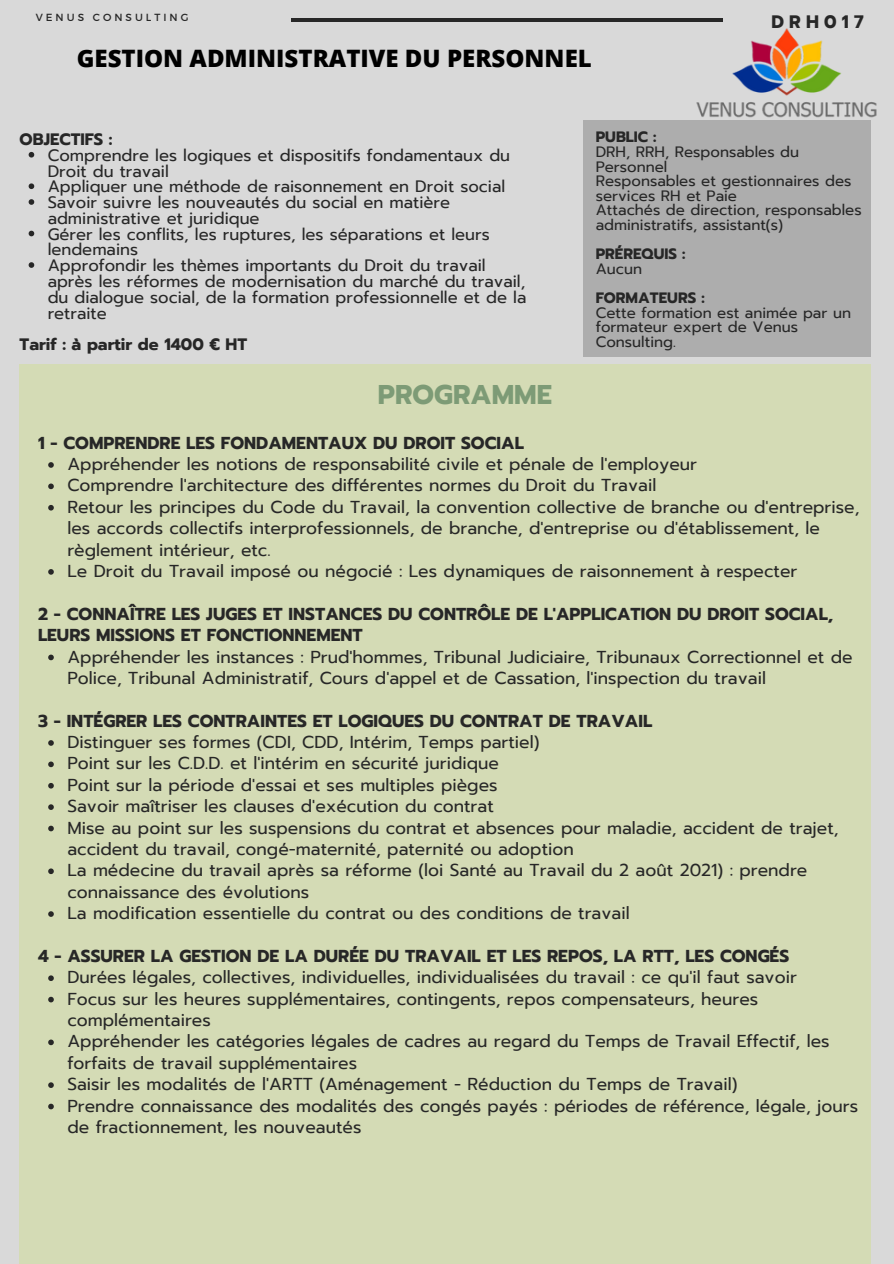
<style>
.page{position:relative;width:894px;height:1264px;background:#fff}
.page>*{position:absolute;margin:0;border:0;box-sizing:border-box;transform-origin:0 0}
.t1{font:700 27px "Prompt";color:#7d9b76}
.t2{font:800 24px "Open Sans";color:#000}
.t3{font:700 18px "Prompt";letter-spacing:.29em;color:#272727}
.t4{font:17.25px/21.3px "Prompt";color:#272727}
.t5{font:700 17.25px/21.3px "Prompt";color:#272727}
.t6{font:16.5px/15.8px "Prompt";color:#272727}
.t7{font:700 16.5px "Prompt";color:#272727}
.t8{font:15px/14.7px "Prompt";color:#272727}
.t9{font:700 15px "Prompt";color:#272727}
.t10{font:10.35px "Montserrat";letter-spacing:.29em;color:#272727}
</style>
<div class="page">
<div style="left:0;top:0;width:893px;height:1263px;background:#d9d9d9"></div>
<div style="left:20px;top:364px;width:850px;height:899px;background:#d4dbb5"></div>
<hr style="left:292px;top:19px;width:430px;height:3px;background:#272727">
<div style="left:583px;top:121px;width:287px;height:236px;background:#adadad"></div>
<svg style="left:29px;top:152px;width:5px;height:5px"></svg>
<svg style="left:29px;top:183px;width:5px;height:6px"></svg>
<svg style="left:29px;top:199px;width:5px;height:6px"></svg>
<svg style="left:29px;top:231px;width:5px;height:5px"></svg>
<svg style="left:29px;top:262px;width:5px;height:6px"></svg>
<svg style="left:48px;top:462px;width:6px;height:6px"></svg>
<svg style="left:48px;top:483px;width:6px;height:6px"></svg>
<svg style="left:48px;top:505px;width:6px;height:5px"></svg>
<svg style="left:48px;top:569px;width:6px;height:5px"></svg>
<svg style="left:48px;top:654px;width:6px;height:6px"></svg>
<svg style="left:48px;top:740px;width:6px;height:5px"></svg>
<svg style="left:48px;top:761px;width:6px;height:6px"></svg>
<svg style="left:48px;top:783px;width:6px;height:5px"></svg>
<svg style="left:48px;top:804px;width:6px;height:6px"></svg>
<svg style="left:48px;top:825px;width:6px;height:6px"></svg>
<svg style="left:48px;top:868px;width:6px;height:6px"></svg>
<svg style="left:48px;top:911px;width:6px;height:5px"></svg>
<svg style="left:48px;top:975px;width:6px;height:6px"></svg>
<svg style="left:48px;top:996px;width:6px;height:6px"></svg>
<svg style="left:48px;top:1039px;width:6px;height:6px"></svg>
<svg style="left:48px;top:1082px;width:6px;height:5px"></svg>
<svg style="left:48px;top:1103px;width:6px;height:6px"></svg>
<img style="left:690px;top:28px;width:187px;height:96px">
<p class="t10" style="left:36px;top:10px;width:154px">VENUS CONSULTING</p>
<h3 class="t3" style="left:771px;top:8px;width:94px">DRH017</h3>
<p class="t2" style="left:77px;top:42px;width:516px">GESTION ADMINISTRATIVE DU PERSONNEL</p>
<h2 class="t7" style="left:20px;top:127px;width:94px">OBJECTIFS :</h2>
<h3 class="t6" style="left:48px;top:147px;width:464px">Comprendre les logiques et dispositifs fondamentaux du<br>Droit du travail</h3>
<p class="t6" style="left:48px;top:179px;width:459px">Appliquer une méthode de raisonnement en Droit social</p>
<p class="t6" style="left:48px;top:195px;width:404px">Savoir suivre les nouveautés du social en matière administrative et juridique</p>
<p class="t6" style="left:48px;top:226px;width:443px">Gérer les conflits, les ruptures, les séparations et leurs lendemains</p>
<p class="t6" style="left:48px;top:258px;width:480px">Approfondir les thèmes importants du Droit du travail après les réformes de modernisation du marché du travail, du dialogue social, de la formation professionnelle et de la retraite</p>
<p class="t7" style="left:20px;top:332px;width:229px">Tarif : à partir de 1400 € HT</p>
<p class="t9" style="left:595px;top:126px;width:62px">PUBLIC :</p>
<p class="t8" style="left:595px;top:144px;width:267px">DRH, RRH, Responsables du<br>Personnel<br>Responsables et gestionnaires des services RH et Paie<br>Attachés de direction, responsables administratifs, assistant(s)</p>
<p class="t9" style="left:595px;top:243px;width:91px">PRÉREQUIS :</p>
<p class="t8" style="left:595px;top:261px;width:48px">Aucun</p>
<p class="t9" style="left:595px;top:287px;width:110px">FORMATEURS :</p>
<p class="t8" style="left:595px;top:305px;width:257px">Cette formation est animée par un formateur expert de Venus<br>Consulting.</p>
<h4 class="t1" style="left:378px;top:375px;width:175px">PROGRAMME</h4>
<p class="t5" style="left:38px;top:432px;width:487px">1 - COMPRENDRE LES FONDAMENTAUX DU DROIT SOCIAL</p>
<p class="t4" style="left:67px;top:453px;width:793px">Appréhender les notions de responsabilité civile et pénale de l'employeur<br>Comprendre l'architecture des différentes normes du Droit du Travail<br>Retour les principes du Code du Travail, la convention collective de branche ou d'entreprise, les accords collectifs interprofessionnels, de branche, d'entreprise ou d'établissement, le règlement intérieur, etc.<br>Le Droit du Travail imposé ou négocié : Les dynamiques de raisonnement à respecter</p>
<p class="t5" style="left:38px;top:603px;width:796px">2 - CONNAÎTRE LES JUGES ET INSTANCES DU CONTRÔLE DE L'APPLICATION DU DROIT SOCIAL,<br>LEURS MISSIONS ET FONCTIONNEMENT</p>
<p class="t4" style="left:67px;top:646px;width:786px">Appréhender les instances : Prud'hommes, Tribunal Judiciaire, Tribunaux Correctionnel et de<br>Police, Tribunal Administratif, Cours d'appel et de Cassation, l'inspection du travail</p>
<p class="t5" style="left:38px;top:710px;width:615px">3 - INTÉGRER LES CONTRAINTES ET LOGIQUES DU CONTRAT DE TRAVAIL</p>
<p class="t4" style="left:67px;top:731px;width:772px">Distinguer ses formes (CDI, CDD, Intérim, Temps partiel)<br>Point sur les C.D.D. et l'intérim en sécurité juridique<br>Point sur la période d'essai et ses multiples pièges<br>Savoir maîtriser les clauses d'exécution du contrat<br>Mise au point sur les suspensions du contrat et absences pour maladie, accident de trajet, accident du travail, congé-maternité, paternité ou adoption<br>La médecine du travail après sa réforme (loi Santé au Travail du 2 août 2021) : prendre connaissance des évolutions<br>La modification essentielle du contrat ou des conditions de travail</p>
<p class="t5" style="left:38px;top:945px;width:752px">4 - ASSURER LA GESTION DE LA DURÉE DU TRAVAIL ET LES REPOS, LA RTT, LES CONGÉS</p>
<p class="t4" style="left:67px;top:966px;width:792px">Durées légales, collectives, individuelles, individualisées du travail : ce qu'il faut savoir<br>Focus sur les heures supplémentaires, contingents, repos compensateurs, heures complémentaires<br>Appréhender les catégories légales de cadres au regard du Temps de Travail Effectif, les forfaits de travail supplémentaires<br>Saisir les modalités de l'ARTT (Aménagement - Réduction du Temps de Travail)<br>Prendre connaissance des modalités des congés payés : périodes de référence, légale, jours de fractionnement, les nouveautés</p>
</div>
